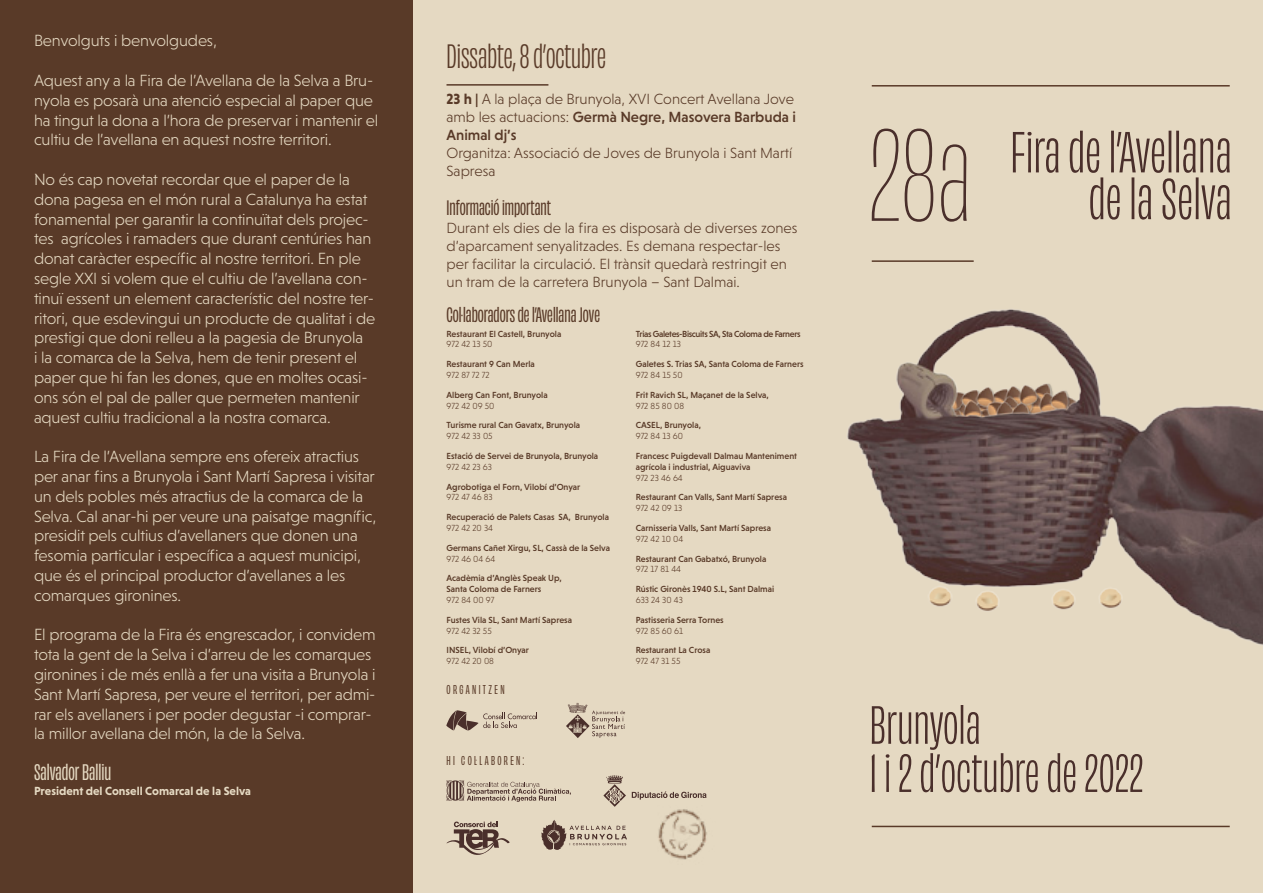
<style>
.page{position:relative;width:1263px;height:893px;background:#fff}
.page>*{position:absolute;margin:0;border:0;box-sizing:border-box;transform-origin:0 0}
.t1{font:condensed 31.5px "Obviously";color:#593a28}
.t2{font:500 condensed 21px "Obviously";color:#e5d9c2}
.t3{font:500 condensed 19.5px "Obviously";color:#593a28}
.t4{font:300 16.5px/19.8px "Niveau Grotesk";letter-spacing:-.01em;color:#e5d9c2}
.t5{font:300 15px/18px "Niveau Grotesk";color:#593a28}
.t6{font:700 12px "Niveau Grotesk";color:#e5d9c2}
.t7{font:500 condensed 12px "Obviously";letter-spacing:.2em;color:#593a28}
.t8{font:500 9px/10.8px "Niveau Grotesk";color:#593a28}
.t9{font:300 9px "Niveau Grotesk";color:#593a28}
.t10{font:500 9px "Niveau Grotesk";letter-spacing:-.04em;color:#593a28}
.s1{font-weight:700}
.s2{font-weight:500}
</style>
<div class="page">
<div style="left:412px;top:0;width:851px;height:893px;background:#e5d9c2"></div>
<div style="left:0;top:0;width:412px;height:893px;background:#593a28"></div>
<hr style="left:446px;top:84px;width:102px;height:2px;background:#593a28">
<svg style="left:872px;top:705px;width:166px;height:87px"></svg>
<svg style="left:1048px;top:753px;width:27px;height:39px"></svg>
<svg style="left:1085px;top:754px;width:57px;height:38px"></svg>
<svg style="left:1013px;top:132px;width:45px;height:41px"></svg>
<svg style="left:1070px;top:131px;width:160px;height:89px"></svg>
<svg style="left:872px;top:129px;width:27px;height:92px"></svg>
<svg style="left:905px;top:129px;width:28px;height:93px"></svg>
<svg style="left:941px;top:144px;width:26px;height:78px"></svg>
<img style="left:847px;top:309px;width:416px;height:336px">
<hr style="left:872px;top:85px;width:358px;height:2px;background:#593a28">
<hr style="left:872px;top:826px;width:358px;height:1px;background:#593a28">
<hr style="left:872px;top:260px;width:102px;height:2px;background:#593a28">
<svg style="left:446px;top:710px;width:91px;height:21px"></svg>
<svg style="left:566px;top:703px;width:59px;height:35px"></svg>
<svg style="left:446px;top:780px;width:125px;height:22px"></svg>
<svg style="left:603px;top:775px;width:23px;height:32px"></svg>
<svg style="left:632px;top:791px;width:74px;height:9px"></svg>
<svg style="left:446px;top:821px;width:64px;height:34px"></svg>
<svg style="left:541px;top:820px;width:86px;height:30px"></svg>
<img style="left:658px;top:809px;width:49px;height:51px">
<p class="t4" style="left:34px;top:31px;width:184px">Benvolguts i benvolgudes,</p>
<p class="t4" style="left:34px;top:70px;width:346px">Aquest any a la Fira de l’Avellana de la Selva a Bru&shy;nyola es posarà una atenció especial al paper que ha tingut la dona a l’hora de preservar i mantenir el cultiu de l’avellana en aquest nostre territori.</p>
<p class="t4" style="left:34px;top:169px;width:343px">No és cap novetat recordar que el paper de la dona pagesa en el món rural a Catalunya ha estat fonamental per garantir la continuïtat dels projec&shy;tes agrícoles i ramaders que durant centúries han donat caràcter específic al nostre territori. En ple segle XXI si volem que el cultiu de l’avellana con&shy;tinuï essent un element característic del nostre ter&shy;ritori, que esdevingui un producte de qualitat i de prestigi que doni relleu a la pagesia de Brunyola<br>i la comarca de la Selva, hem de tenir present el paper que hi fan les dones, que en moltes ocasi&shy;ons són el pal de paller que permeten mantenir aquest cultiu tradicional a la nostra comarca.</p>
<p class="t4" style="left:34px;top:447px;width:344px">La Fira de l’Avellana sempre ens ofereix atractius per anar fins a Brunyola i Sant Martí Sapresa i visitar un dels pobles més atractius de la comarca de la Selva. Cal anar-hi per veure una paisatge magnífic, presidit pels cultius d’avellaners que donen una fesomia particular i específica a aquest municipi, que és el principal productor d’avellanes a les comarques gironines.</p>
<p class="t4" style="left:34px;top:625px;width:343px">El programa de la Fira és engrescador, i convidem tota la gent de la Selva i d’arreu de les comarques gironines i de més enllà a fer una visita a Brunyola i Sant Martí Sapresa, per veure el territori, per admi&shy;rar els avellaners i per poder degustar -i comprar&shy;la millor avellana del món, la de la Selva.</p>
<p class="t2" style="left:34px;top:758px;width:79px">Salvador Balliu</p>
<p class="t6" style="left:34px;top:784px;width:218px">President del Consell Comarcal de la Selva</p>
<h1 class="t1" style="left:446px;top:35px;width:161px">Dissabte, 8 d’octubre</h1>
<p class="t5" style="left:446px;top:89px;width:351px"><span class="s1">23 h |</span> A la plaça de Brunyola, XVI Concert Avellana Jove amb les actuacions: <span class="s2">Germà Negre, Masovera Barbuda i<br>Animal dj’s</span></p>
<p class="t5" style="left:446px;top:143px;width:347px">Organitza: Associació de Joves de Brunyola i Sant Martí<br>Sapresa</p>
<p class="t3" style="left:446px;top:194px;width:106px">Informació important</p>
<p class="t5" style="left:446px;top:218px;width:352px">Durant els dies de la fira es disposarà de diverses zones d’aparcament senyalitzades. Es demana respectar-les per facilitar la circulació. El trànsit quedarà restringit en un tram de la carretera Brunyola – Sant Dalmai.</p>
<p class="t3" style="left:446px;top:301px;width:155px">Col·laboradors de l’Avellana Jove</p>
<p class="t8" style="left:446px;top:328px;width:116px">Restaurant El Castell, Brunyola</p>
<p class="t9" style="left:446px;top:339px;width:48px">972 42 13 50</p>
<p class="t8" style="left:446px;top:359px;width:90px">Restaurant 9 Can Merla</p>
<p class="t9" style="left:446px;top:370px;width:45px">972 87 72 72</p>
<p class="t8" style="left:446px;top:389px;width:103px">Alberg Can Font, Brunyola</p>
<p class="t9" style="left:446px;top:400px;width:49px">972 42 09 50</p>
<p class="t8" style="left:446px;top:420px;width:135px">Turisme rural Can Gavatx, Brunyola</p>
<p class="t9" style="left:446px;top:431px;width:48px">972 42 33 05</p>
<p class="t8" style="left:446px;top:450px;width:153px">Estació de Servei de Brunyola, Brunyola</p>
<p class="t9" style="left:446px;top:462px;width:47px">972 42 23 63</p>
<p class="t8" style="left:446px;top:481px;width:135px">Agrobotiga el Forn, Vilobí d’Onyar</p>
<p class="t9" style="left:446px;top:492px;width:48px">972 47 46 83</p>
<p class="t8" style="left:446px;top:512px;width:164px">Recuperació de Palets Casas SA, Brunyola</p>
<p class="t9" style="left:446px;top:523px;width:48px">972 42 20 34</p>
<p class="t8" style="left:446px;top:542px;width:165px">Germans Cañet Xirgu, SL, Cassà de la Selva</p>
<p class="t9" style="left:446px;top:553px;width:50px">972 46 04 64</p>
<p class="t8" style="left:446px;top:573px;width:117px">Acadèmia d’Anglès Speak Up,<br>Santa Coloma de Farners</p>
<p class="t9" style="left:446px;top:595px;width:49px">972 84 00 97</p>
<p class="t8" style="left:446px;top:614px;width:127px">Fustes Vila SL, Sant Martí Sapresa</p>
<p class="t9" style="left:446px;top:625px;width:47px">972 42 32 55</p>
<p class="t8" style="left:446px;top:645px;width:84px">INSEL, Vilobí d’Onyar</p>
<p class="t9" style="left:446px;top:656px;width:49px">972 42 20 08</p>
<p class="t7" style="left:446px;top:682px;width:60px">ORGANITZEN</p>
<p class="t7" style="left:446px;top:752px;width:79px">HI COL·LABOREN:</p>
<p class="t10" style="left:636px;top:328px;width:166px">Trias Galetes-Biscuits SA, Sta Coloma de Farners</p>
<p class="t9" style="left:636px;top:339px;width:47px">972 84 12 13</p>
<p class="t8" style="left:636px;top:359px;width:169px">Galetes S. Trias SA, Santa Coloma de Farners</p>
<p class="t9" style="left:636px;top:370px;width:48px">972 84 15 50</p>
<p class="t8" style="left:636px;top:389px;width:135px">Frit Ravich SL, Maçanet de la Selva,</p>
<p class="t9" style="left:636px;top:400px;width:50px">972 85 80 08</p>
<p class="t8" style="left:636px;top:420px;width:67px">CASEL, Brunyola,</p>
<p class="t9" style="left:636px;top:431px;width:49px">972 84 13 60</p>
<p class="t8" style="left:636px;top:450px;width:163px">Francesc Puigdevall Dalmau Manteniment agrícola i industrial, Aiguaviva</p>
<p class="t9" style="left:636px;top:472px;width:49px">972 23 46 64</p>
<p class="t8" style="left:636px;top:492px;width:153px">Restaurant Can Valls, Sant Martí Sapresa</p>
<p class="t9" style="left:636px;top:503px;width:48px">972 42 09 13</p>
<p class="t8" style="left:636px;top:522px;width:137px">Carnisseria Valls, Sant Martí Sapresa</p>
<p class="t9" style="left:636px;top:534px;width:49px">972 42 10 04</p>
<p class="t8" style="left:636px;top:553px;width:132px">Restaurant Can Gabatxó, Brunyola</p>
<p class="t9" style="left:636px;top:564px;width:47px">972 17 81 44</p>
<p class="t8" style="left:636px;top:584px;width:140px">Rústic Gironès 1940 S.L, Sant Dalmai</p>
<p class="t9" style="left:636px;top:595px;width:49px">633 24 30 43</p>
<p class="t8" style="left:636px;top:614px;width:90px">Pastisseria Serra Tornes</p>
<p class="t9" style="left:636px;top:625px;width:49px">972 85 60 61</p>
<p class="t8" style="left:636px;top:645px;width:76px">Restaurant La Crosa</p>
<p class="t9" style="left:636px;top:656px;width:46px">972 47 31 55</p>
</div>
